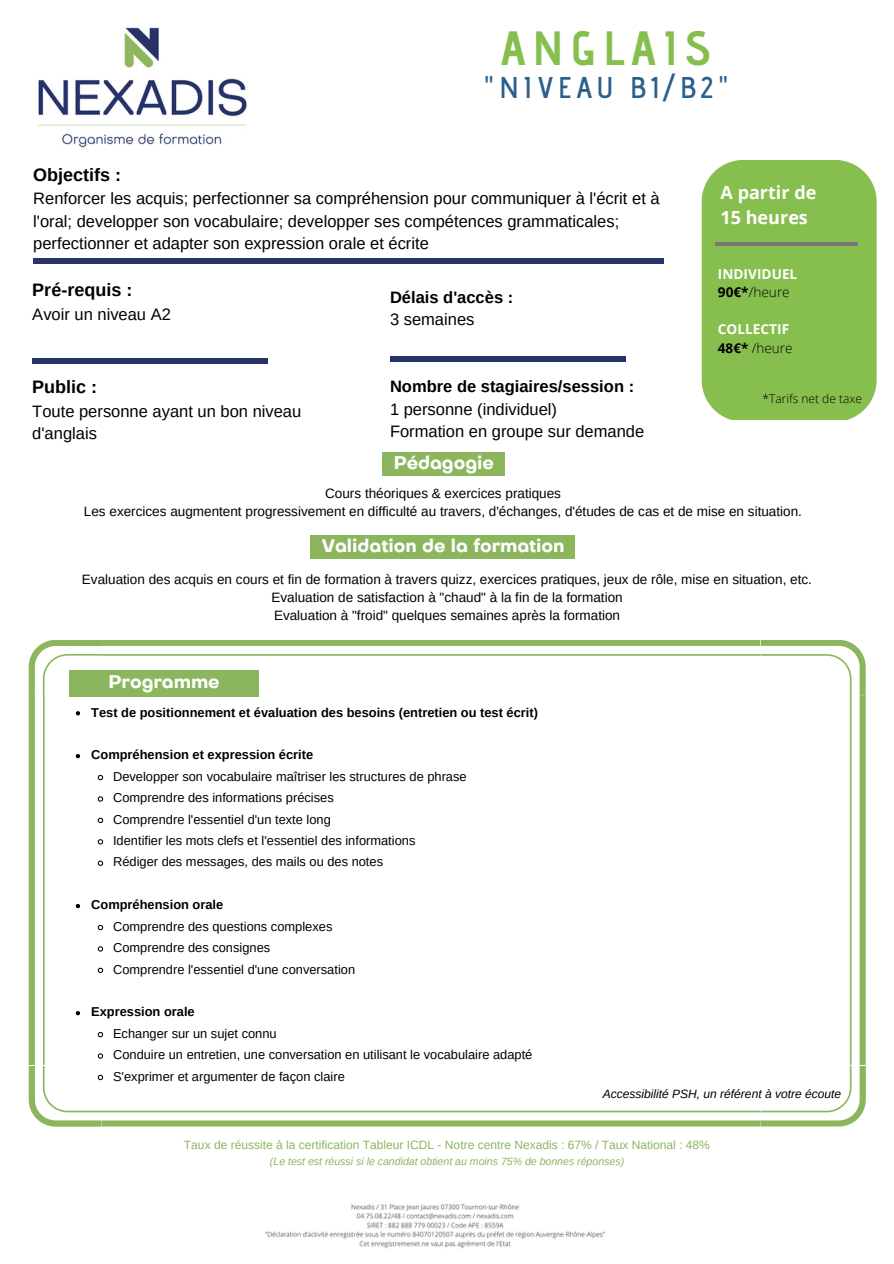
<style>
.page{position:relative;width:894px;height:1264px;background:#fff}
.page>*{position:absolute;margin:0;border:0;box-sizing:border-box;transform-origin:0 0}
.t1{font:700 48px "Advent Pro";letter-spacing:.14em;color:#87bf4e}
.t2{font:600 30px "Advent Pro";letter-spacing:.14em;color:#2b5f8c}
.t3{font:700 18px "Octarine";color:#fff}
.t4{font:700 18px "Arimo";color:#000}
.t5{font:700 18px/24.8px "Open Sans";color:#fff}
.t6{font:16.5px/22.5px "Arimo";color:#000}
.t7{font:700 16.5px "Arimo";color:#000}
.t8{font:700 13.65px/18.5px "Open Sans";color:#fff}
.t9{font:13.5px/18px "Arimo";color:#000;text-align:center}
.t10{font:300 13.5px "Open Sans";color:#000}
.t11{font:12.9px/21.5px "Arimo";color:#000}
.t12{font:700 12.9px "Arimo";color:#000}
.t13{font:12px "Arimo";color:#8cb65d}
.t14{font:italic 12px "Arimo";color:#000}
.t15{font:300 12px "Open Sans";color:#000}
.t16{font:italic 10.5px "Arimo";color:#8cb65d}
.s1{color:#000}
.s2{font-weight:300;color:#000}
.s3{font-weight:700}
</style>
<div class="page">
<img style="left:38px;top:27px;width:209px;height:121px">
<svg style="left:29px;top:640px;width:836px;height:486px"></svg>
<div style="left:69px;top:670px;width:190px;height:26px;background:#8cb65d"></div>
<div style="left:33px;top:258px;width:630px;height:5px;background:#263268"></div>
<div style="left:390px;top:356px;width:235px;height:5px;background:#263268"></div>
<div style="left:701px;top:160px;width:175px;height:260px;background:#87bf4e"></div>
<div style="left:382px;top:452px;width:122px;height:24px;background:#8cb65d"></div>
<div style="left:32px;top:358px;width:236px;height:5px;background:#263268"></div>
<div style="left:311px;top:534px;width:264px;height:24px;background:#8cb65d"></div>
<hr style="left:715px;top:242px;width:142px;height:3px;background:#777">
<svg style="left:76px;top:711px;width:4px;height:4px"></svg>
<svg style="left:76px;top:754px;width:4px;height:4px"></svg>
<svg style="left:97px;top:774px;width:7px;height:7px"></svg>
<svg style="left:97px;top:795px;width:7px;height:7px"></svg>
<svg style="left:97px;top:817px;width:7px;height:6px"></svg>
<svg style="left:97px;top:838px;width:7px;height:7px"></svg>
<svg style="left:97px;top:859px;width:7px;height:7px"></svg>
<svg style="left:76px;top:904px;width:4px;height:4px"></svg>
<svg style="left:97px;top:924px;width:7px;height:7px"></svg>
<svg style="left:97px;top:945px;width:7px;height:7px"></svg>
<svg style="left:97px;top:966px;width:7px;height:7px"></svg>
<svg style="left:76px;top:1011px;width:4px;height:4px"></svg>
<svg style="left:97px;top:1031px;width:7px;height:7px"></svg>
<svg style="left:97px;top:1052px;width:7px;height:7px"></svg>
<svg style="left:97px;top:1073px;width:7px;height:7px"></svg>
<img style="left:265px;top:1204px;width:340px;height:45px">
<h1 class="t1" style="left:500px;top:19px;width:213px">ANGLAIS</h1>
<h2 class="t2" style="left:482px;top:69px;width:249px">"NIVEAU B1/B2"</h2>
<h3 class="t4" style="left:33px;top:164px;width:90px">Objectifs :</h3>
<p class="t6" style="left:33px;top:187px;width:627px">Renforcer les acquis; perfectionner sa compréhension pour communiquer à l'écrit et à l'oral; developper son vocabulaire; developper ses compétences grammaticales; perfectionner et adapter son expression orale et écrite</p>
<h3 class="t4" style="left:32px;top:280px;width:102px">Pré-requis :</h3>
<p class="t6" style="left:32px;top:303px;width:140px">Avoir un niveau A2</p>
<h3 class="t4" style="left:32px;top:376px;width:66px">Public :</h3>
<p class="t6" style="left:32px;top:399px;width:270px">Toute personne ayant un bon niveau d'anglais</p>
<p class="t7" style="left:390px;top:288px;width:125px">Délais d'accès :</p>
<p class="t6" style="left:390px;top:308px;width:86px">3 semaines</p>
<p class="t7" style="left:390px;top:377px;width:245px">Nombre de stagiaires/session :</p>
<p class="t6" style="left:390px;top:397px;width:256px">1 personne (individuel)<br>Formation en groupe sur demande</p>
<h3 class="t5" style="left:720px;top:180px;width:97px">A partir de<br>15 heures</h3>
<p class="t8" style="left:717px;top:264px;width:81px">INDIVIDUEL<br><span class="s1">90€*</span><span class="s2">/heure</span></p>
<p class="t8" style="left:717px;top:320px;width:73px">COLLECTIF</p>
<p class="t10" style="left:717px;top:338px;width:76px"><span class="s3">48€*</span> /heure</p>
<p class="t15" style="left:762px;top:390px;width:101px">*Tarifs net de taxe</p>
<h3 class="t3" style="left:393px;top:455px;width:102px">Pédagogie</h3>
<p class="t9" style="left:84px;top:484px;width:719px">Cours théoriques &amp; exercices pratiques<br>Les exercices augmentent progressivement en difficulté au travers, d'échanges, d'études de cas et de mise en situation.</p>
<h3 class="t3" style="left:321px;top:539px;width:244px">Validation de la formation</h3>
<p class="t9" style="left:82px;top:570px;width:731px">Evaluation des acquis en cours et fin de formation à travers quizz, exercices pratiques, jeux de rôle, mise en situation, etc.<br>Evaluation de satisfaction à "chaud" à la fin de la formation<br>Evaluation à "froid" quelques semaines après la formation</p>
<h3 class="t3" style="left:108px;top:674px;width:113px">Programme</h3>
<p class="t12" style="left:91px;top:704px;width:448px">Test de positionnement et évaluation des besoins (entretien ou test écrit)</p>
<p class="t12" style="left:91px;top:747px;width:223px">Compréhension et expression écrite</p>
<p class="t11" style="left:113px;top:765px;width:355px">Developper son vocabulaire maîtriser les structures de phrase Comprendre des informations précises<br>Comprendre l'essentiel d'un texte long<br>Identifier les mots clefs et l'essentiel des informations<br>Rédiger des messages, des mails ou des notes</p>
<p class="t12" style="left:91px;top:897px;width:133px">Compréhension orale</p>
<p class="t11" style="left:113px;top:915px;width:243px">Comprendre des questions complexes<br>Comprendre des consignes<br>Comprendre l'essentiel d'une conversation</p>
<p class="t12" style="left:91px;top:1004px;width:105px">Expression orale</p>
<p class="t11" style="left:113px;top:1022px;width:420px">Echanger sur un sujet connu<br>Conduire un entretien, une conversation en utilisant le vocabulaire adapté<br>S'exprimer et argumenter de façon claire</p>
<p class="t14" style="left:602px;top:1087px;width:240px">Accessibilité PSH, un référent à votre écoute</p>
<p class="t13" style="left:184px;top:1138px;width:527px">Taux de réussite à la certification Tableur ICDL - Notre centre Nexadis : 67% / Taux National : 48%</p>
<p class="t16" style="left:270px;top:1155px;width:355px">(Le test est réussi si le candidat obtient au moins 75% de bonnes réponses)</p>
</div>
